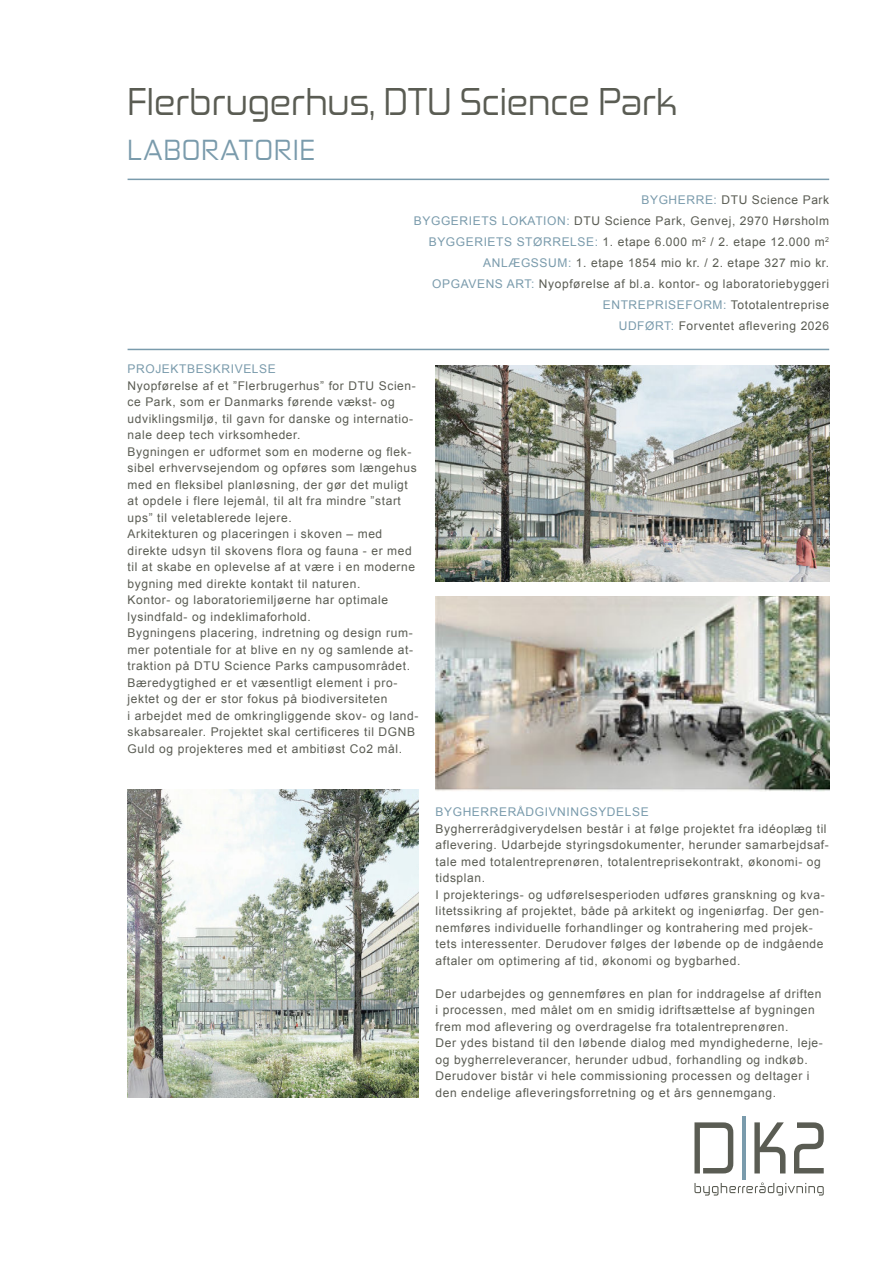
<style>
.page{position:relative;width:893px;height:1263px;background:#fff}
.page>*{position:absolute;margin:0;border:0;box-sizing:border-box;transform-origin:0 0}
.t1{font:36px "Zekton Rg";color:#5a5c53}
.t2{font:27px "Zekton Rg";letter-spacing:.05em;color:#7a9bac}
.t3{font:12px/16.5px "Arial";letter-spacing:.05em;color:#5a5c53}
.t4{font:12px "Arial";letter-spacing:.05em;color:#7a9bac}
.s1{color:#7a9bac}
</style>
<div class="page">
<svg style="left:694px;top:1182px;width:130px;height:13px"></svg>
<svg style="left:694px;top:1122px;width:39px;height:51px"></svg>
<hr style="left:742px;top:1116px;width:3px;height:64px;background:#7a9bac">
<svg style="left:754px;top:1122px;width:31px;height:51px"></svg>
<svg style="left:794px;top:1122px;width:30px;height:51px"></svg>
<hr style="left:128px;top:179px;width:701px;height:1px;background:#7a9bac">
<hr style="left:128px;top:349px;width:701px;height:1px;background:#7a9bac">
<img style="left:436px;top:596px;width:393px;height:195px">
<img style="left:436px;top:366px;width:393px;height:216px">
<img style="left:128px;top:790px;width:291px;height:307px">
<h1 class="t1" style="left:128px;top:81px;width:551px">Flerbrugerhus, DTU Science Park</h1>
<h2 class="t2" style="left:128px;top:135px;width:189px">LABORATORIE</h2>
<p class="t3" style="left:414px;top:190px;width:417px;line-height:21px;text-align:right"><span class="s1">BYGHERRE:</span> DTU Science Park<br><span class="s1">BYGGERIETS LOKATION:</span> DTU Science Park, Genvej, 2970 Hørsholm <span class="s1">BYGGERIETS STØRRELSE:</span> 1. etape 6.000 m<sup>2</sup> / 2. etape 12.000 m<sup>2<br></sup><span class="s1">ANLÆGSSUM:</span> 1. etape 1854 mio kr. / 2. etape 327 mio kr.<br><span class="s1">OPGAVENS ART:</span> Nyopførelse af bl.a. kontor- og laboratoriebyggeri <span class="s1">ENTREPRISEFORM:</span> Tototalentreprise<br><span class="s1">UDFØRT:</span> Forventet aflevering 2026</p>
<p class="t4" style="left:128px;top:364px;width:150px">PROJEKTBESKRIVELSE</p>
<p class="t3" style="left:128px;top:378px;width:292px">Nyopførelse af et ”Flerbrugerhus” for DTU Scien&shy;ce Park, som er Danmarks førende vækst- og udviklingsmiljø, til gavn for danske og internatio&shy;nale deep tech virksomheder.<br>Bygningen er udformet som en moderne og flek&shy;sibel erhvervsejendom og opføres som længehus med en fleksibel planløsning, der gør det muligt at opdele i flere lejemål, til alt fra mindre ”start ups” til veletablerede lejere.<br>Arkitekturen og placeringen i skoven – med direkte udsyn til skovens flora og fauna - er med til at skabe en oplevelse af at være i en moderne bygning med direkte kontakt til naturen.<br>Kontor- og laboratoriemiljøerne har optimale lysindfald- og indeklimaforhold.<br>Bygningens placering, indretning og design rum&shy;mer potentiale for at blive en ny og samlende at&shy;traktion på DTU Science Parks campusområdet.<br>Bæredygtighed er et væsentligt element i pro&shy;jektet og der er stor fokus på biodiversiteten<br>i arbejdet med de omkringliggende skov- og land&shy;skabsarealer. Projektet skal certificeres til DGNB Guld og projekteres med et ambitiøst Co2 mål.</p>
<p class="t4" style="left:436px;top:807px;width:215px">BYGHERRERÅDGIVNINGSYDELSE</p>
<p class="t3" style="left:436px;top:821px;width:395px">Bygherrerådgiverydelsen består i at følge projektet fra idéoplæg til aflevering. Udarbejde styringsdokumenter, herunder samarbejdsaf&shy;tale med totalentreprenøren, totalentreprisekontrakt, økonomi- og tidsplan.<br>I projekterings- og udførelsesperioden udføres granskning og kva&shy;litetssikring af projektet, både på arkitekt og ingeniørfag. Der gen&shy;nemføres individuelle forhandlinger og kontrahering med projek&shy;tets interessenter. Derudover følges der løbende op de indgående aftaler om optimering af tid, økonomi og bygbarhed.</p>
<p class="t3" style="left:436px;top:986px;width:389px">Der udarbejdes og gennemføres en plan for inddragelse af driften i processen, med målet om en smidig idriftsættelse af bygningen frem mod aflevering og overdragelse fra totalentreprenøren.<br>Der ydes bistand til den løbende dialog med myndighederne, leje&shy;og bygherreleverancer, herunder udbud, forhandling og indkøb.<br>Derudover bistår vi hele commissioning processen og deltager i den endelige afleveringsforretning og et års gennemgang.</p>
</div>
